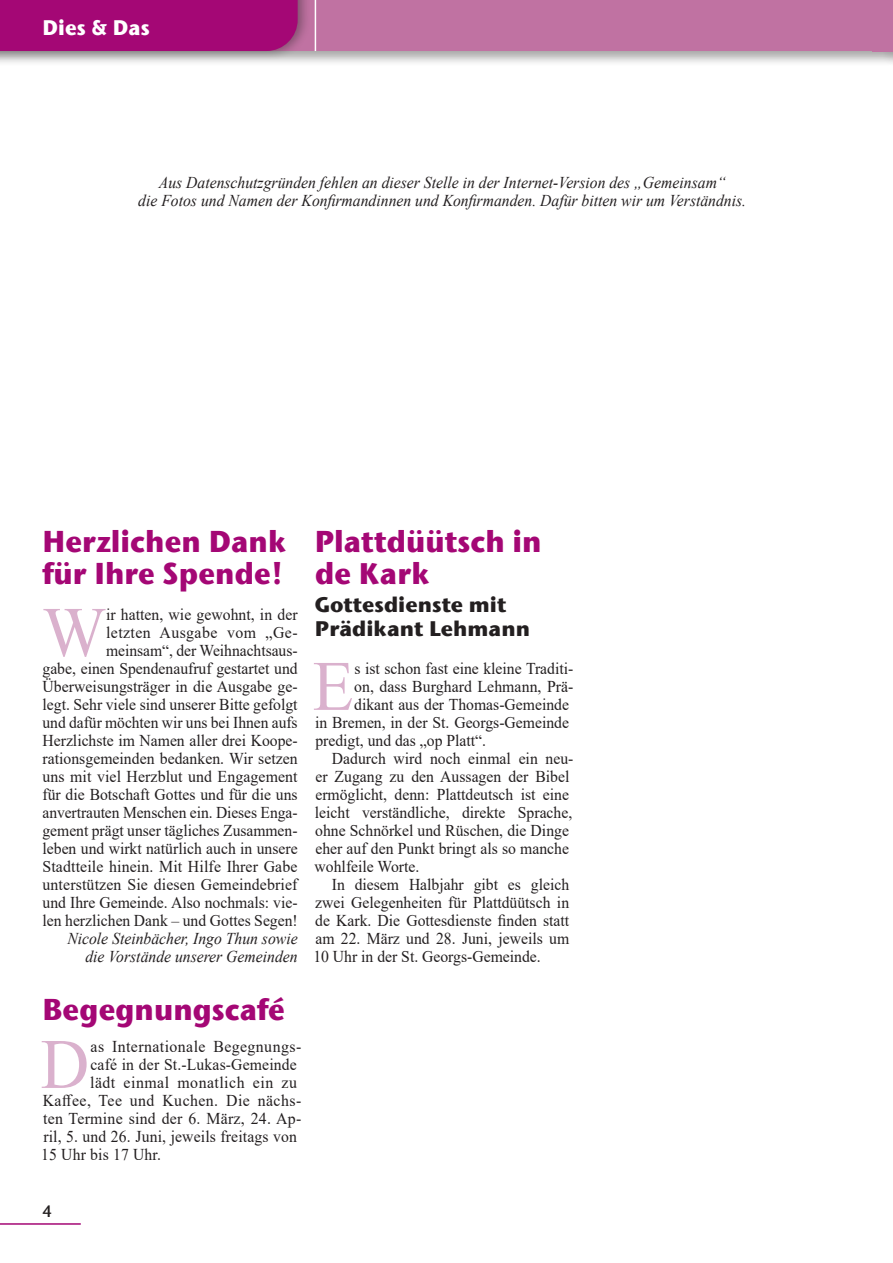
<style>
.page{position:relative;width:893px;height:1263px;background:#fff}
.page>*{position:absolute;margin:0;border:0;box-sizing:border-box;transform-origin:0 0}
.Fließtext_erster_Ini{font:70.8px "Times New Roman";color:#dab1cd;scale:.95 1}
.Überschrift_1{font:700 30px/32.2px "ITC Stone Sans Com";color:#a40775;scale:.95 1}
.Überschrift_2{font:700 21px/24px "ITC Stone Sans Com";color:#231f20}
.Rubriken{font:700 21px "ITC Stone Sans Com";color:#fff;scale:.95 1}
.Fließtext_erster_Ini-2{font:16.5px/18px "Times New Roman";color:#231f20;text-align:right;scale:.95 1}
.Hinweis_Online-Versi{font:italic 16.5px/18px "Times New Roman";color:#231f20;text-align:center;scale:.95 1}
.Fließtext_Autor_ohne{font:italic 16.5px/18px "Times New Roman";color:#231f20;text-align:right;scale:.95 1}
.Fließtext_erster_Ini-3{font:16.5px "Times New Roman";letter-spacing:.025em;color:#231f20;scale:.96 1}
.Fließtext_erster_Ini-4{font:16.5px "Times New Roman";letter-spacing:.02em;color:#231f20;scale:.96 1}
.Fließtext_erster_Ini-5{font:16.5px "Times New Roman";color:#231f20;scale:.96 1}
.Fließtext_erster_Ini-6{font:16.5px "Times New Roman";letter-spacing:.03em;color:#231f20;scale:.96 1}
.t1{font:16.5px "ITC Stone Sans Com Semi";color:#231f20;scale:.95 1}
</style>
<div class="page">
<div style="left:0;top:0;width:893px;height:66px;background:#231f20;opacity:.4"></div>
<div style="left:0;top:0;width:893px;height:51px;background:#c072a2"></div>
<div style="left:883px;top:0;width:10px;height:66px;background:#231f20;opacity:.4"></div>
<div style="left:873px;top:0;width:20px;height:51px;background:#c072a2"></div>
<div style="left:0;top:0;width:311px;height:60px;background:#231f20;opacity:.4"></div>
<div style="left:0;top:0;width:298px;height:51px;background:#a40775"></div>
<hr style="left:0;top:1223px;width:81px;height:2px;background:#a40775">
<hr style="left:315px;top:0;width:1px;height:51px;background:#fff">
<h2 class="Rubriken" style="left:43px;top:14px;width:114px">Dies &amp; Das</h2>
<p class="Hinweis_Online-Versi" style="left:138px;top:173px;width:641px">Aus Datenschutzgründen fehlen an dieser Stelle in der Internet-Version des „Gemeinsam“<br>die Fotos und Namen der Konfirmandinnen und Konfirmanden. Dafür bitten wir um Verständnis.</p>
<p class="Überschrift_1" style="left:43px;top:525px;width:258px">Herzlichen Dank für Ihre Spende!</p>
<p class="Fließtext_erster_Ini" style="left:43px;top:582px;width:68px">W</p>
<p class="Fließtext_erster_Ini-2" style="left:43px;top:605px;width:270px">ir hatten, wie gewohnt, in der<br>letzten Ausgabe vom „Ge&shy;meinsam“, der Weihnachtsaus-<br>gabe, einen Spendenaufruf gestartet und Überweisungsträger in die Ausgabe ge&shy;legt. Sehr viele sind unserer Bitte gefolgt und dafür möchten wir uns bei Ihnen aufs Herzlichste im Namen aller drei Koope&shy;rationsgemeinden bedanken. Wir setzen uns mit viel Herzblut und Engagement für die Botschaft Gottes und für die uns anvertrauten Menschen ein. Dieses Enga&shy;gement prägt unser tägliches Zusammen&shy;leben und wirkt natürlich auch in unsere Stadtteile hinein. Mit Hilfe Ihrer Gabe unterstützen Sie diesen Gemeindebrief und Ihre Gemeinde. Also nochmals: vie&shy;len herzlichen Dank – und Gottes Segen!</p>
<p class="Fließtext_Autor_ohne" style="left:67px;top:929px;width:244px">Nicole Steinbächer, Ingo Thun sowie die Vorstände unserer Gemeinden</p>
<h4 class="Überschrift_1" style="left:43px;top:993px;width:257px">Begegnungscafé</h4>
<p class="Fließtext_erster_Ini" style="left:41px;top:1014px;width:53px">D</p>
<p class="Fließtext_erster_Ini-3" style="left:91px;top:1035px;width:221px">as Internationale Begegnungs-</p>
<p class="Fließtext_erster_Ini-2" style="left:90px;top:1055px;width:219px">café in der St.‑Lukas-Gemeinde</p>
<p class="Fließtext_erster_Ini-6" style="left:90px;top:1071px;width:217px">lädt einmal monatlich ein zu</p>
<p class="Fließtext_erster_Ini-3" style="left:43px;top:1089px;width:271px">Kaffee, Tee und Kuchen. Die nächs-</p>
<p class="Fließtext_erster_Ini-4" style="left:43px;top:1107px;width:270px">ten Termine sind der 6. März, 24. Ap-</p>
<p class="Fließtext_erster_Ini-2" style="left:43px;top:1127px;width:269px">ril, 5. und 26. Juni, jeweils freitags von</p>
<p class="Fließtext_erster_Ini-2" style="left:41px;top:1145px;width:128px">15 Uhr bis 17 Uhr.</p>
<h4 class="Überschrift_1" style="left:315px;top:525px;width:240px">Plattdüütsch in de Kark</h4>
<h5 class="Überschrift_2" style="left:314px;top:593px;width:217px">Gottesdienste mit<br>Prädikant Lehmann</h5>
<p class="Fließtext_erster_Ini" style="left:312px;top:636px;width:45px">E</p>
<p class="Fließtext_erster_Ini-2" style="left:354px;top:659px;width:232px">s ist schon fast eine kleine Traditi-</p>
<p class="Fließtext_erster_Ini-5" style="left:354px;top:675px;width:230px">on, dass Burghard Lehmann, Prä-</p>
<p class="Fließtext_erster_Ini-2" style="left:354px;top:695px;width:228px">dikant aus der Thomas-Gemeinde</p>
<p class="Fließtext_erster_Ini-2" style="left:315px;top:713px;width:269px">in Bremen, in der St. Georgs-Gemeinde</p>
<p class="Fließtext_erster_Ini-2" style="left:315px;top:731px;width:181px">predigt, und das „op Platt“.</p>
<p class="Fließtext_erster_Ini-2" style="left:315px;top:749px;width:274px;text-align:left;text-indent:17px">Dadurch wird noch einmal ein neu&shy;er Zugang zu den Aussagen der Bibel ermöglicht, denn: Plattdeutsch ist eine leicht verständliche, direkte Sprache, ohne Schnörkel und Rüschen, die Dinge eher auf den Punkt bringt als so manche wohlfeile Worte.</p>
<p class="Fließtext_erster_Ini-2" style="left:313px;top:875px;width:271px;text-align:justify;text-indent:18px">In diesem Halbjahr gibt es gleich zwei Gelegenheiten für Plattdüütsch in de Kark. Die Gottesdienste finden statt am 22. März und 28. Juni, jeweils um 10 Uhr in der St. Georgs-Gemeinde.</p>
<p class="t1" style="left:43px;top:1201px;width:12px">4</p>
</div>
